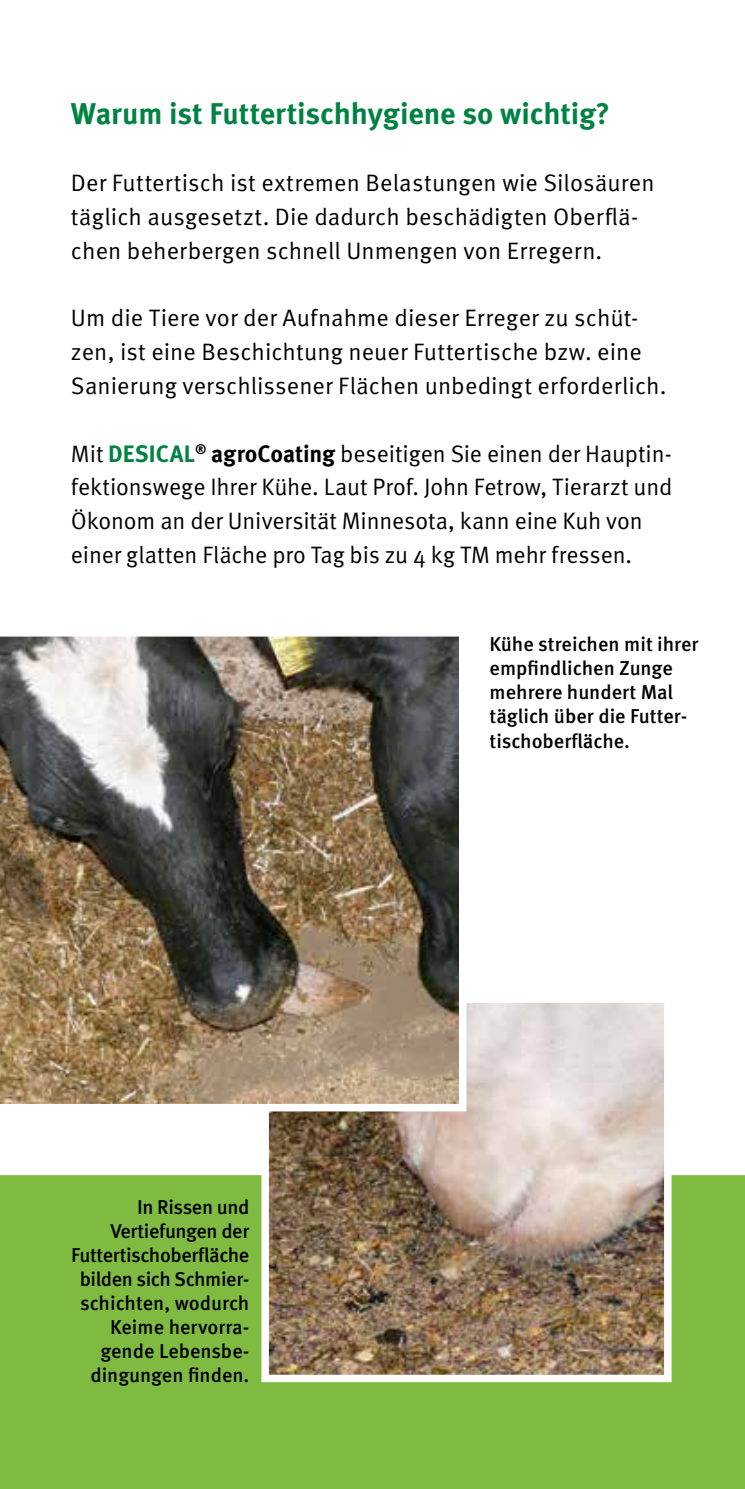
<style>
.page{position:relative;width:745px;height:1489px;background:#fff}
.page>*{position:absolute;margin:0;border:0;box-sizing:border-box;transform-origin:0 0}
.t1{font:700 30px "Meta Pro";letter-spacing:-.01em;color:#008243}
.t2{font:23.75px/33.8px "Meta Pro";color:#000}
.t3{font:500 20px/24px "Meta Pro";letter-spacing:-.005em;color:#000;text-align:right}
.s1{font-weight:700;color:#008243}
.s2{font-weight:700}
</style>
<div class="page">
<div style="left:0;top:1175px;width:744px;height:313px;background:#7ebb40"></div>
<img style="left:270px;top:1004px;width:392px;height:368px">
<div style="left:261px;top:995px;width:410px;height:386px;border:8px solid #fff"></div>
<img style="left:0;top:636px;width:466px;height:475px">
<p class="t1" style="left:71px;top:94px;width:540px">Warum ist Futtertischhygiene so wichtig?</p>
<p class="t2" style="left:71px;top:167px;width:584px">Der Futtertisch ist extremen Belastungen wie Silosäuren täglich ausgesetzt. Die dadurch beschädigten Oberflä&shy;chen beherbergen schnell Unmengen von Erregern.</p>
<p class="t2" style="left:71px;top:302px;width:596px">Um die Tiere vor der Aufnahme dieser Erreger zu schüt&shy;zen, ist eine Beschichtung neuer Futtertische bzw. eine<br>Sanierung verschlissener Flächen unbedingt erforderlich.</p>
<p class="t2" style="left:71px;top:437px;width:602px">Mit <span class="s1">DESICAL</span><sup>®</sup> <span class="s2">agroCoating</span> beseitigen Sie einen der Hauptin&shy;fektionswege Ihrer Kühe. Laut Prof. John Fetrow, Tierarzt und Ökonom an der Universität Minnesota, kann eine Kuh von einer glatten Fläche pro Tag bis zu 4 kg TM mehr fressen.</p>
<p class="t3" style="left:71px;top:1195px;width:179px">In Rissen und<br>Vertiefungen der<br>Futtertischoberfläche bilden sich Schmier&shy;schichten, wodurch<br>Keime hervorra&shy;gende Lebensbe&shy;dingungen finden.</p>
<p class="t3" style="left:489px;top:633px;width:210px;text-align:left">Kühe streichen mit ihrer empfindlichen Zunge mehrere hundert Mal täglich über die Futter&shy;tischoberfläche.</p>
</div>
